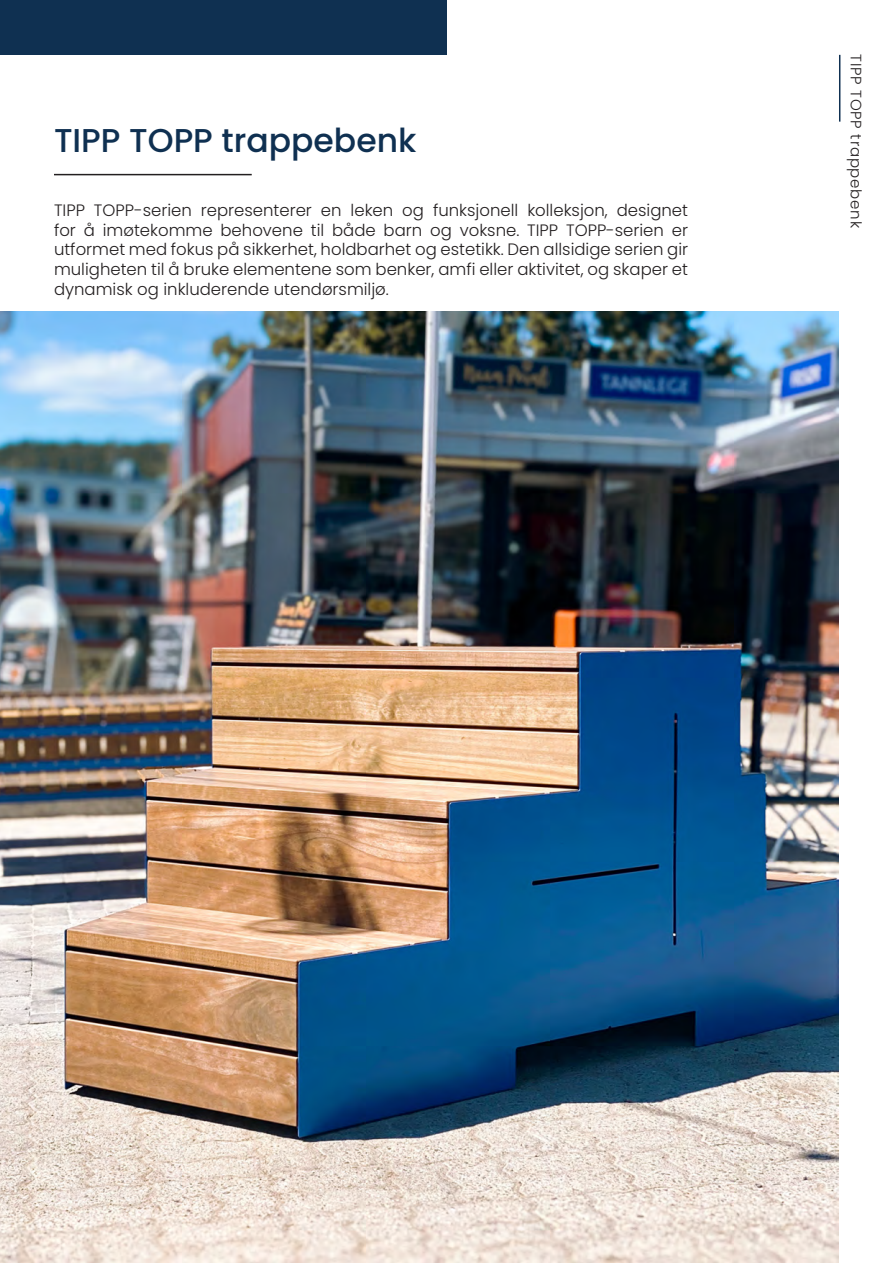
<style>
.page{position:relative;width:893px;height:1263px;background:#fff}
.page>*{position:absolute;margin:0;border:0;box-sizing:border-box;transform-origin:0 0}
.t1{font:500 33px "Poppins";color:#0f3051}
.t2{font:300 16.5px/19.8px "Poppins";color:#231f20;text-align:justify}
.t3{font:300 15px "Poppins";letter-spacing:.05em;color:#231f20}
</style>
<div class="page">
<hr style="left:54px;top:174px;width:198px;height:1px;background:#231f20">
<hr style="left:839px;top:55px;width:1px;height:67px;background:#0f3051">
<div style="left:0;top:0;width:446px;height:54px;background:#0f3051"></div>
<img style="left:0;top:311px;width:839px;height:952px">
<p class="t1" style="left:54px;top:122px;width:364px">TIPP TOPP trappebenk</p>
<p class="t2" style="left:54px;top:200px;width:636px">TIPP TOPP-serien representerer en leken og funksjonell kolleksjon, designet for å imøtekomme behovene til både barn og voksne. TIPP TOPP-serien er utformet med fokus på sikkerhet, holdbarhet og estetikk. Den allsidige serien gir muligheten til å bruke elementene som benker, amfi eller aktivitet, og skaper et dynamisk og inkluderende utendørsmiljø.</p>
<p class="t3" style="left:865px;top:54px;width:175px;rotate:90deg">TIPP TOPP trappebenk</p>
</div>
